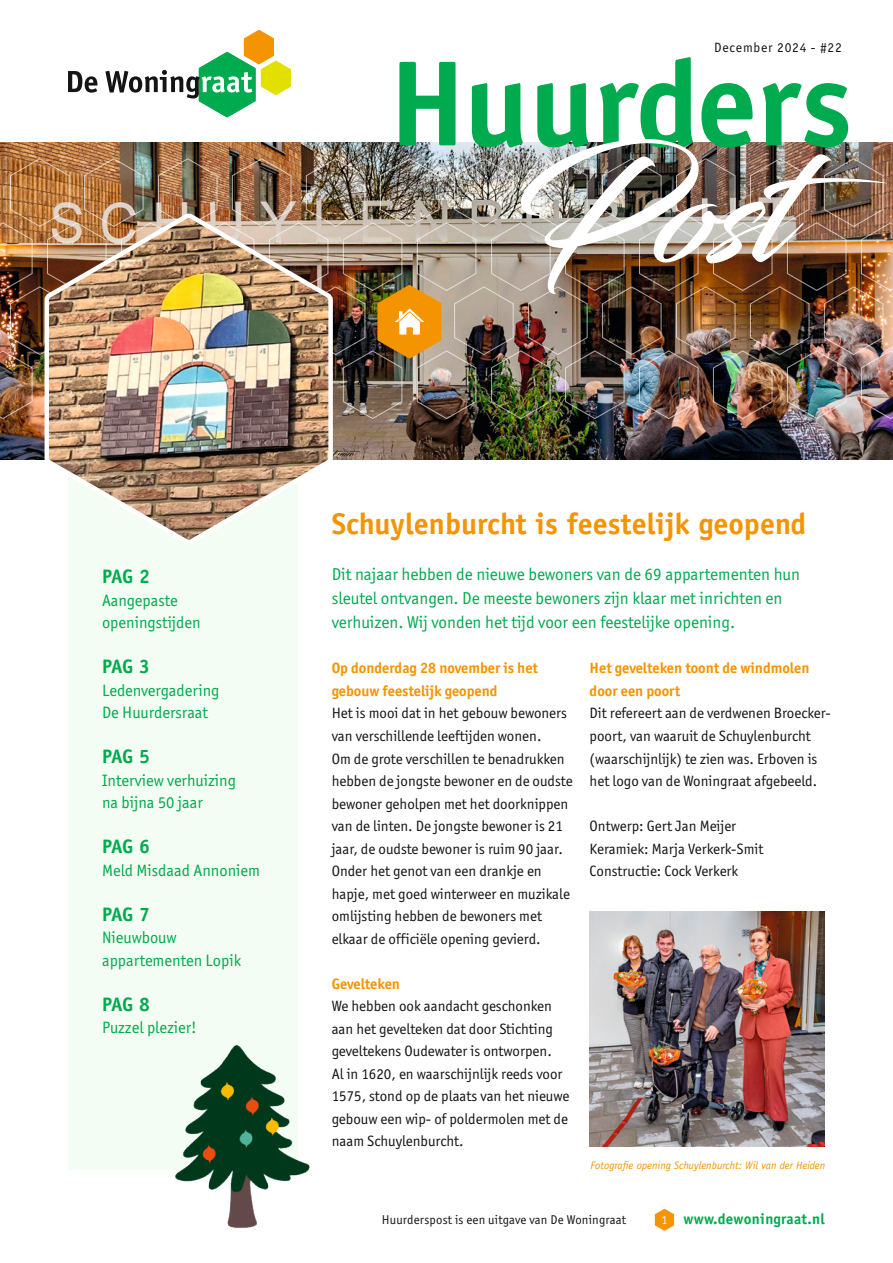
<style>
.page{position:relative;width:893px;height:1263px;background:#fff}
.page>*{position:absolute;margin:0;border:0;box-sizing:border-box;transform-origin:0 0}
.t1{font:145.2px "Blacksword";color:#fff}
.t2{font:700 121.95px "Officina Sans LT";color:#00aa4e}
.t3{font:700 30px "Officina Sans LT";color:#f59401}
.t4{font:700 19.5px "Officina Sans LT";letter-spacing:-.035em;color:#00aa4e}
.t5{font:17.25px/24px "Officina San ITC";color:#00aa4e}
.t6{font:16.5px/22.5px "Officina San ITC";color:#00aa4e}
.t7{font:15px/22.5px "Officina San ITC";color:#131413}
.t8{font:700 15px/22.5px "Officina San ITC";color:#f59401}
.t9{font:700 15px "Officina Sans LT";letter-spacing:.02em;color:#00aa4e}
.t10{font:13.5px "Officina San ITC";letter-spacing:.06em;color:#131413}
.t11{font:12.75px "Officina San ITC";letter-spacing:.015em;color:#131413}
.t12{font:italic 10.95px "Officina Sans LT";color:#f59401}
.s1{font-family:"Officina San ITC";font-weight:400;font-size:12px;color:#fff}
</style>
<div class="page">
<svg style="left:655px;top:1209px;width:19px;height:22px"></svg>
<div style="left:68px;top:406px;width:230px;height:763px;background:#f3fdf3"></div>
<img style="left:0;top:142px;width:893px;height:318px">
<img style="left:0;top:158px;width:454px;height:262px">
<img style="left:454px;top:158px;width:439px;height:262px">
<svg style="left:68px;top:71px;width:29px;height:22px"></svg>
<svg style="left:105px;top:30px;width:186px;height:87px"></svg>
<img style="left:42px;top:210px;width:294px;height:334px">
<svg style="left:377px;top:285px;width:64px;height:74px;background:#d6952e"></svg>
<img style="left:168px;top:1045px;width:142px;height:183px">
<img style="left:590px;top:911px;width:235px;height:235px">
<p class="t10" style="left:714px;top:40px;width:129px">December 2024 - #22</p>
<h2 class="t2" style="left:389px;top:28px;width:465px">Huurders</h2>
<h1 class="t1" style="left:513px;top:126px;width:378px">Post</h1>
<h3 class="t4" style="left:102px;top:564px;width:50px">PAG 2</h3>
<p class="t6" style="left:102px;top:589px;width:100px">Aangepaste openingstijden</p>
<h3 class="t4" style="left:102px;top:654px;width:50px">PAG 3</h3>
<p class="t6" style="left:102px;top:679px;width:119px">Ledenvergadering<br>De Huurdersraat</p>
<h3 class="t4" style="left:102px;top:744px;width:50px">PAG 5</h3>
<p class="t6" style="left:102px;top:769px;width:135px">Interview verhuizing na bijna 50 jaar</p>
<h3 class="t4" style="left:102px;top:834px;width:50px">PAG 6</h3>
<p class="t6" style="left:102px;top:859px;width:160px">Meld Misdaad Annoniem</p>
<h3 class="t4" style="left:102px;top:902px;width:50px">PAG 7</h3>
<p class="t6" style="left:102px;top:926px;width:141px">Nieuwbouw appartementen Lopik</p>
<h3 class="t4" style="left:102px;top:992px;width:50px">PAG 8</h3>
<p class="t6" style="left:102px;top:1016px;width:96px">Puzzel plezier!</p>
<h3 class="t3" style="left:332px;top:505px;width:476px">Schuylenburcht is feestelijk geopend</h3>
<p class="t5" style="left:332px;top:562px;width:470px">Dit najaar hebben de nieuwe bewoners van de 69 appartementen hun sleutel ontvangen. De meeste bewoners zijn klaar met inrichten en verhuizen. Wij vonden het tijd voor een feestelijke opening.</p>
<p class="t8" style="left:332px;top:657px;width:208px">Op donderdag 28 november is het gebouw feestelijk geopend</p>
<p class="t7" style="left:332px;top:702px;width:242px">Het is mooi dat in het gebouw bewoners van verschillende leeftijden wonen.<br>Om de grote verschillen te benadrukken hebben de jongste bewoner en de oudste bewoner geholpen met het doorknippen van de linten. De jongste bewoner is 21 jaar, de oudste bewoner is ruim 90 jaar.<br>Onder het genot van een drankje en hapje, met goed winterweer en muzikale omlijsting hebben de bewoners met elkaar de officiële opening gevierd.</p>
<p class="t8" style="left:332px;top:972px;width:70px">Gevelteken</p>
<p class="t7" style="left:332px;top:995px;width:239px">We hebben ook aandacht geschonken aan het gevelteken dat door Stichting geveltekens Oudewater is ontworpen.<br>Al in 1620, en waarschijnlijk reeds voor 1575, stond op de plaats van het nieuwe gebouw een wip- of poldermolen met de naam Schuylenburcht.</p>
<p class="t8" style="left:590px;top:657px;width:221px">Het gevelteken toont de windmolen door een poort</p>
<p class="t7" style="left:590px;top:702px;width:242px">Dit refereert aan de verdwenen Broecker&shy;poort, van waaruit de Schuylenburcht (waarschijnlijk) te zien was. Erboven is het logo van de Woningraat afgebeeld.</p>
<p class="t7" style="left:590px;top:815px;width:175px">Ontwerp: Gert Jan Meijer<br>Keramiek: Marja Verkerk-Smit<br>Constructie: Cock Verkerk</p>
<p class="t12" style="left:590px;top:1158px;width:236px">Fotografie opening Schuylenburcht: Wil van der Heiden</p>
<p class="t11" style="left:382px;top:1212px;width:246px">Huurderspost is een uitgave van De Woningraat</p>
<p class="t9" style="left:662px;top:1209px;width:165px"><span class="s1">1</span> www.dewoningraat.nl</p>
</div>
